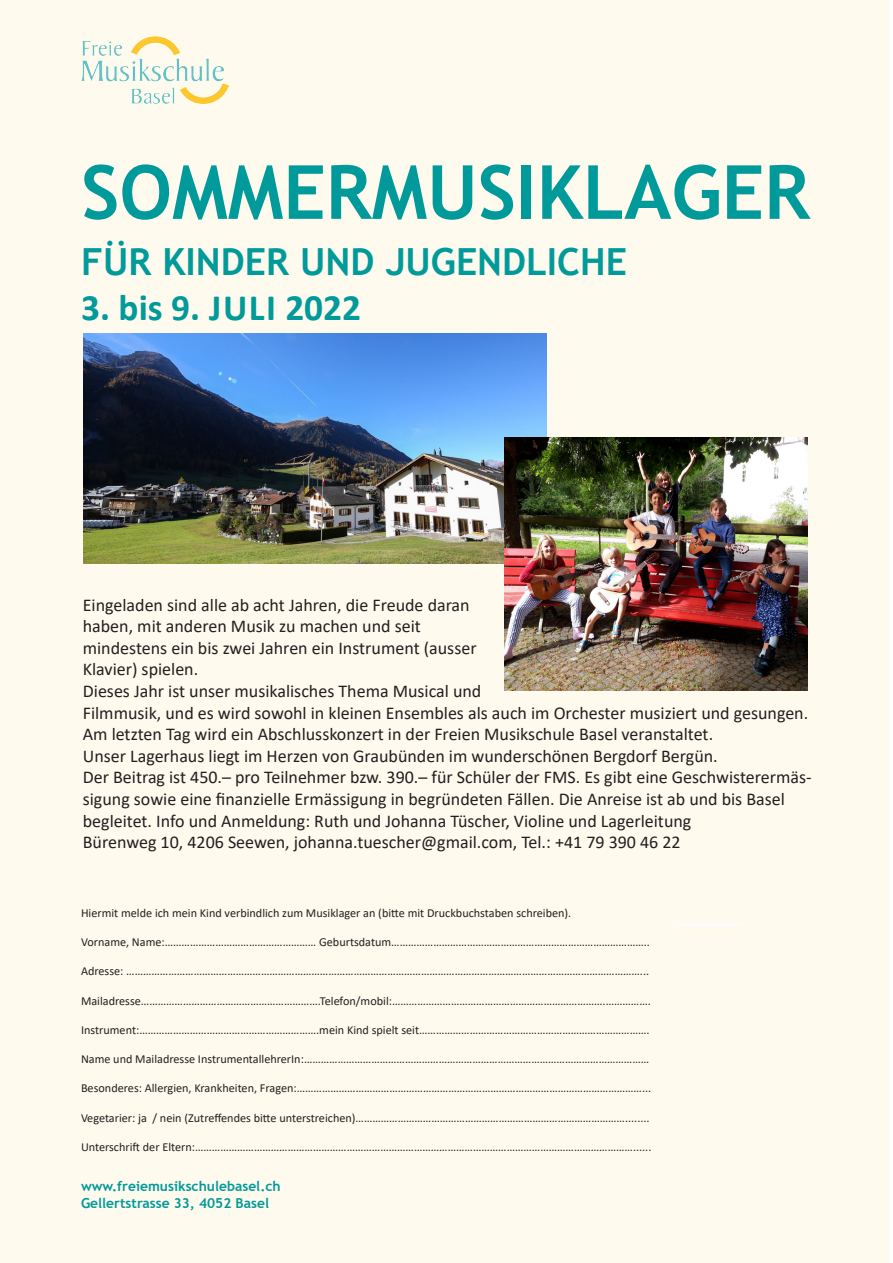
<style>
.page{position:relative;width:893px;height:1263px;background:#fff}
.page>*{position:absolute;margin:0;border:0;box-sizing:border-box;transform-origin:0 0}
.t1{font:700 74.7px "Trebuchet MS";color:#009a9a}
.t2{font:700 37.35px "Trebuchet MS";color:#009a9a}
.t3{font:700 37.35px "Calibri";color:#009a9a}
.t4{font:18px/21.6px "Calibri";color:#231f20}
.t5{font:700 13.8px "Trebuchet MS";color:#009a9a}
.t6{font:12.15px "Calibri";color:#231f20}
</style>
<div class="page">
<div style="left:0;top:0;width:889px;height:1263px;background:#fffaee"></div>
<img style="left:81px;top:36px;width:148px;height:68px">
<img style="left:83px;top:333px;width:463px;height:231px">
<img style="left:505px;top:437px;width:302px;height:253px">
<p class="t1" style="left:81px;top:146px;width:730px">SOMMERMUSIKLAGER</p>
<p class="t2" style="left:81px;top:238px;width:547px">FÜR KINDER UND JUGENDLICHE</p>
<p class="t3" style="left:81px;top:281px;width:281px">3. bis 9. JULI 2022</p>
<p class="t4" style="left:83px;top:593px;width:388px">Eingeladen sind alle ab acht Jahren, die Freude daran</p>
<p class="t4" style="left:83px;top:615px;width:340px">haben, mit anderen Musik zu machen und seit</p>
<p class="t4" style="left:83px;top:636px;width:395px">mindestens ein bis zwei Jahren ein Instrument (ausser<br>Klavier) spielen.</p>
<p class="t4" style="left:83px;top:680px;width:727px">Dieses Jahr ist unser musikalisches Thema Musical und<br>Filmmusik, und es wird sowohl in kleinen Ensembles als auch im Orchester musiziert und gesungen.<br>Am letzten Tag wird ein Abschlusskonzert in der Freien Musikschule Basel veranstaltet.</p>
<p class="t4" style="left:83px;top:744px;width:636px">Unser Lagerhaus liegt im Herzen von Graubünden im wunderschönen Bergdorf Bergün.</p>
<p class="t4" style="left:83px;top:766px;width:730px">Der Beitrag ist 450.– pro Teilnehmer bzw. 390.– für Schüler der FMS. Es gibt eine Geschwisterermäs&shy;sigung sowie eine finanzielle Ermässigung in begründeten Fällen. Die Anreise ist ab und bis Basel begleitet. Info und Anmeldung: Ruth und Johanna Tüscher, Violine und Lagerleitung</p>
<p class="t4" style="left:83px;top:831px;width:599px">Bürenweg 10, 4206 Seewen, johanna.tuescher@gmail.com, Tel.: +41 79 390 46 22</p>
<p class="t6" style="left:81px;top:904px;width:492px">Hiermit melde ich mein Kind verbindlich zum Musiklager an (bitte mit Druckbuchstaben schreiben).</p>
<p class="t6" style="left:81px;top:933px;width:570px">Vorname, Name:……………………………………………… Geburtsdatum………………………………………………………………………………..</p>
<p class="t6" style="left:81px;top:963px;width:570px">Adresse: …………………………………………………………………………………………………………………………………………………………………...</p>
<p class="t6" style="left:81px;top:992px;width:571px">Mailadresse……………………………………………………….Telefon/mobil:………………………………………………………………….…………….</p>
<p class="t6" style="left:81px;top:1021px;width:570px">Instrument:……………………………………………………….mein Kind spielt seit……………………………………………………………………….</p>
<p class="t6" style="left:81px;top:1051px;width:570px">Name und Mailadresse InstrumentallehrerIn:……………………………………………………………………………………………………………</p>
<p class="t6" style="left:81px;top:1080px;width:572px">Besonderes: Allergien, Krankheiten, Fragen:……………………………………………………………………………………………………………...</p>
<p class="t6" style="left:81px;top:1109px;width:570px">Vegetarier: ja / nein (Zutreffendes bitte unterstreichen)……………………………………………………………………………………........</p>
<p class="t6" style="left:81px;top:1138px;width:572px">Unterschrift der Eltern:…………………………………………………………………………………………………………………………………………......</p>
<p class="t5" style="left:81px;top:1178px;width:201px">www.freiemusikschulebasel.ch</p>
<p class="t5" style="left:81px;top:1194px;width:190px">Gellertstrasse 33, 4052 Basel</p>
</div>
